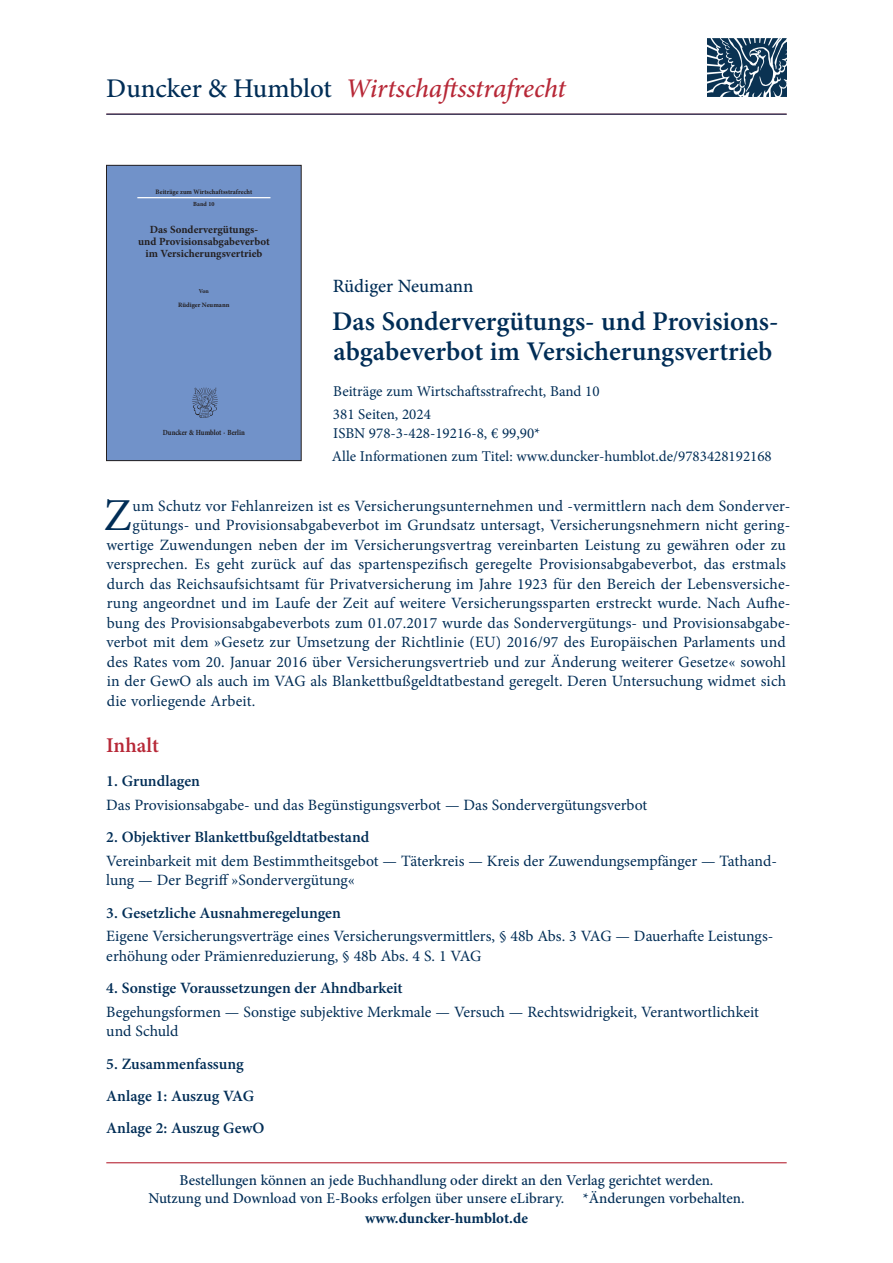
<style>
.page{position:relative;width:893px;height:1263px;background:#fff}
.page>*{position:absolute;margin:0;border:0;box-sizing:border-box;transform-origin:0 0}
.t1{font:45.75px "Minion Pro";color:#002d56}
.t2{font:600 27px/30px "Minion Pro";color:#002d56}
.t3{font:italic 500 27px "Minion Pro";letter-spacing:-.01em;color:#b72837}
.t4{font:600 21px "Minion Pro";color:#b72837}
.t5{font:500 18.75px "Minion Pro";color:#002d56}
.t6{font:15.75px/19.5px "Minion Pro";letter-spacing:.005em;color:#002d56}
.t7{font:600 15.75px/32.2px "Minion Pro";color:#002d56}
.t8{font:500 15px/18px "Minion Pro";color:#002d56;text-align:center}
.t9{font:15px/23px "Minion Pro";color:#002d56}
.t10{font:700 15px "Minion Pro";color:#002d56}
.t11{font:700 10.95px/12.1px "Minion Pro";color:#231f20;text-align:center}
.t12{font:700 7.8px "Minion Pro";letter-spacing:-.005em;color:#231f20;scale:.86 1}
.t13{font:700 6.75px "Minion Pro";letter-spacing:.005em;color:#231f20;scale:.96 1}
.t14{font:700 6.6px "Minion Pro";color:#231f20}
.t15{font:700 6.3px "Minion Pro";letter-spacing:.005em;color:#231f20}
.t16{font:700 6px "Minion Pro";color:#231f20}
.s1{font-style:normal;color:#002d56}
</style>
<div class="page">
<hr style="left:106px;top:1162px;width:681px;height:1px;background:#b72837">
<div style="left:106px;top:165px;width:195px;height:296px;background:#7192c9"></div>
<hr style="left:137px;top:197px;width:133px;height:1px;background:#fff">
<img style="left:192px;top:387px;width:26px;height:31px">
<div style="left:106px;top:165px;width:195px;height:296px;border:1px solid #231f20"></div>
<img style="left:707px;top:38px;width:79px;height:59px">
<hr style="left:106px;top:114px;width:681px;height:1px;background:#002d56">
<h2 class="t3" style="left:106px;top:70px;width:461px"><span class="s1">Duncker &amp; Humblot</span> Wirtschaftsstrafrecht</h2>
<p class="t13" style="left:156px;top:187px;width:102px">Beiträge zum Wirtschaftsstrafrecht</p>
<p class="t15" style="left:193px;top:199px;width:23px">Band 10</p>
<p class="t11" style="left:138px;top:223px;width:133px">Das Sondervergütungs-<br>und Provisionsabgabeverbot im Versicherungsvertrieb</p>
<p class="t16" style="left:199px;top:287px;width:12px">Von</p>
<p class="t14" style="left:178px;top:300px;width:53px">Rüdiger Neumann</p>
<p class="t12" style="left:163px;top:427px;width:97px">Duncker &amp; Humblot · Berlin</p>
<p class="t5" style="left:333px;top:273px;width:142px">Rüdiger Neumann</p>
<h2 class="t2" style="left:332px;top:306px;width:448px">Das Sondervergütungs- und Provisions&shy;abgabeverbot im Versicherungsvertrieb</h2>
<p class="t9" style="left:333px;top:380px;width:268px">Beiträge zum Wirtschaftsstrafrecht, Band 10<br>381 Seiten, 2024</p>
<p class="t9" style="left:332px;top:422px;width:442px">ISBN 978-3-428-19216-8, € 99,90*<br>Alle Informationen zum Titel: www.duncker-humblot.de/9783428192168</p>
<h1 class="t1" style="left:104px;top:485px;width:29px">Z</h1>
<p class="t6" style="left:132px;top:496px;width:659px">um Schutz vor Fehlanreizen ist es Versicherungsunternehmen und -vermittlern nach dem Sonderver-</p>
<p class="t6" style="left:132px;top:515px;width:659px">gütungs- und Provisionsabgabeverbot im Grundsatz untersagt, Versicherungsnehmern nicht gering-</p>
<p class="t6" style="left:106px;top:535px;width:681px">wertige Zuwendungen neben der im Versicherungsvertrag vereinbarten Leistung zu gewähren oder zu</p>
<p class="t6" style="left:106px;top:554px;width:681px">versprechen. Es geht zurück auf das spartenspezifisch geregelte Provisionsabgabeverbot, das erstmals</p>
<p class="t6" style="left:107px;top:574px;width:685px">durch das Reichsaufsichtsamt für Privatversicherung im Jahre 1923 für den Bereich der Lebensversiche-</p>
<p class="t6" style="left:107px;top:593px;width:685px">rung angeordnet und im Laufe der Zeit auf weitere Versicherungssparten erstreckt wurde. Nach Aufhe-</p>
<p class="t6" style="left:107px;top:613px;width:685px">bung des Provisionsabgabeverbots zum 01.07.2017 wurde das Sondervergütungs- und Provisionsabgabe-</p>
<p class="t6" style="left:106px;top:632px;width:681px">verbot mit dem »Gesetz zur Umsetzung der Richtlinie (EU) 2016/97 des Europäischen Parlaments und</p>
<p class="t6" style="left:107px;top:652px;width:680px">des Rates vom 20. Januar 2016 über Versicherungsvertrieb und zur Änderung weiterer Gesetze« sowohl</p>
<p class="t6" style="left:107px;top:671px;width:681px">in der GewO als auch im VAG als Blankettbußgeldtatbestand geregelt. Deren Untersuchung widmet sich</p>
<p class="t6" style="left:107px;top:691px;width:150px">die vorliegende Arbeit.</p>
<h3 class="t4" style="left:106px;top:730px;width:54px">Inhalt</h3>
<p class="t7" style="left:106px;top:765px;width:95px">1. Grundlagen</p>
<p class="t6" style="left:106px;top:795px;width:543px">Das Provisionsabgabe- und das Begünstigungsverbot — Das Sondervergütungsverbot</p>
<p class="t7" style="left:106px;top:821px;width:264px">2. Objektiver Blankettbußgeldtatbestand</p>
<p class="t6" style="left:106px;top:851px;width:672px">Vereinbarkeit mit dem Bestimmtheitsgebot — Täterkreis — Kreis der Zuwendungsempfänger — Tathand&shy;lung — Der Begriff »Sondervergütung«</p>
<p class="t7" style="left:106px;top:896px;width:236px">3. Gesetzliche Ausnahmeregelungen</p>
<p class="t6" style="left:106px;top:927px;width:669px">Eigene Versicherungsverträge eines Versicherungsvermittlers, § 48b Abs. 3 VAG — Dauerhafte Leistungs&shy;erhöhung oder Prämienreduzierung, § 48b Abs. 4 S. 1 VAG</p>
<p class="t7" style="left:106px;top:972px;width:298px">4. Sonstige Voraussetzungen der Ahndbarkeit</p>
<p class="t6" style="left:106px;top:1002px;width:654px">Begehungsformen — Sonstige subjektive Merkmale — Versuch — Rechtswidrigkeit, Verantwortlichkeit und Schuld</p>
<p class="t7" style="left:106px;top:1047px;width:160px">5. Zusammenfassung<br>Anlage 1: Auszug VAG<br>Anlage 2: Auszug GewO</p>
<p class="t8" style="left:148px;top:1171px;width:598px">Bestellungen können an jede Buchhandlung oder direkt an den Verlag gerichtet werden.<br>Nutzung und Download von E-Books erfolgen über unsere eLibrary. *Änderungen vorbehalten.</p>
<p class="t10" style="left:365px;top:1207px;width:164px">www.duncker-humblot.de</p>
</div>
